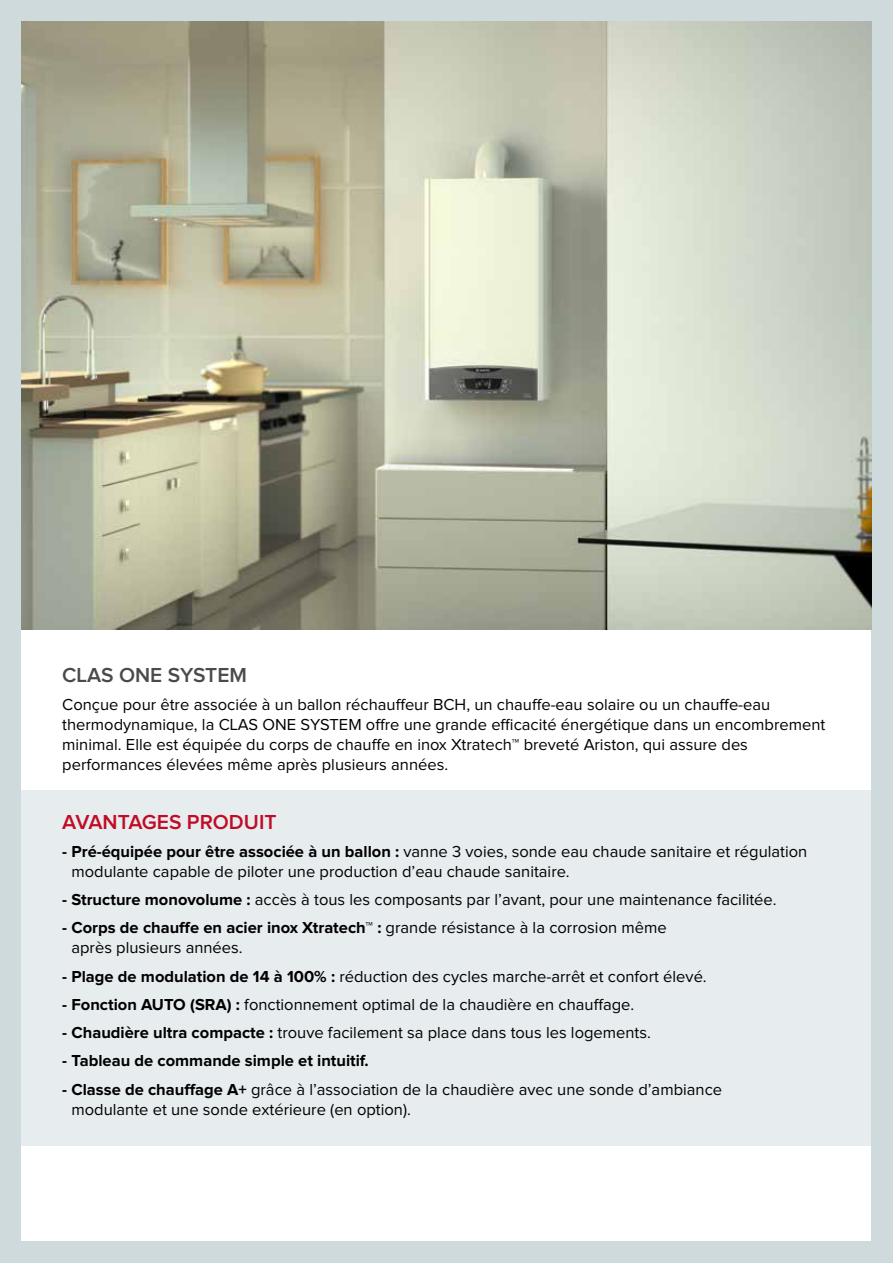
<style>
.page{position:relative;width:893px;height:1263px;background:#fff}
.page>*{position:absolute;margin:0;border:0;box-sizing:border-box;transform-origin:0 0}
.t1{font:600 21px "Proxima Nova";color:#c10b25}
.t2{font:600 21px "Proxima Nova";color:#4a4a49}
.t3{font:16.5px/19.8px "Proxima Nova";color:#000}
.t4{font:700 16.5px "Proxima Nova";color:#000}
.s1{font-weight:700}
</style>
<div class="page">
<div style="left:0;top:0;width:21px;height:1263px;background:#cfdadd"></div>
<div style="left:872px;top:0;width:21px;height:1263px;background:#cfdadd"></div>
<div style="left:0;top:0;width:893px;height:21px;background:#cfdadd"></div>
<div style="left:0;top:1242px;width:893px;height:21px;background:#cfdadd"></div>
<div style="left:0;top:790px;width:893px;height:356px;background:#e7ecee"></div>
<img style="left:21px;top:21px;width:851px;height:608px">
<p class="t2" style="left:62px;top:665px;width:186px">CLAS ONE SYSTEM</p>
<p class="t3" style="left:62px;top:696px;width:765px">Conçue pour être associée à un ballon réchauffeur BCH, un chauffe-eau solaire ou un chauffe-eau thermodynamique, la CLAS ONE SYSTEM offre une grande efficacité énergétique dans un encombrement minimal. Elle est équipée du corps de chauffe en inox Xtratech™ breveté Ariston, qui assure des performances élevées même après plusieurs années.</p>
<p class="t1" style="left:62px;top:812px;width:216px">AVANTAGES PRODUIT</p>
<p class="t3" style="left:71px;top:842px;width:737px;text-indent:-9px"><span class="s1">- Pré-équipée pour être associée à un ballon :</span> vanne 3 voies, sonde eau chaude sanitaire et régulation modulante capable de piloter une production d’eau chaude sanitaire.</p>
<p class="t3" style="left:62px;top:890px;width:716px"><span class="s1">- Structure monovolume :</span> accès à tous les composants par l’avant, pour une maintenance facilitée.</p>
<p class="t3" style="left:71px;top:919px;width:597px;text-indent:-9px"><span class="s1">- Corps de chauffe en acier inox Xtratech™ :</span> grande résistance à la corrosion même après plusieurs années.</p>
<p class="t3" style="left:62px;top:967px;width:646px"><span class="s1">- Plage de modulation de 14 à 100% :</span> réduction des cycles marche-arrêt et confort élevé.</p>
<p class="t3" style="left:62px;top:995px;width:573px"><span class="s1">- Fonction AUTO (SRA) :</span> fonctionnement optimal de la chaudière en chauffage.</p>
<p class="t3" style="left:62px;top:1023px;width:590px"><span class="s1">- Chaudière ultra compacte :</span> trouve facilement sa place dans tous les logements.</p>
<p class="t4" style="left:62px;top:1053px;width:308px">- Tableau de commande simple et intuitif.</p>
<p class="t3" style="left:71px;top:1080px;width:652px;text-indent:-9px"><span class="s1">- Classe de chauffage A+</span> grâce à l’association de la chaudière avec une sonde d’ambiance modulante et une sonde extérieure (en option).</p>
</div>
